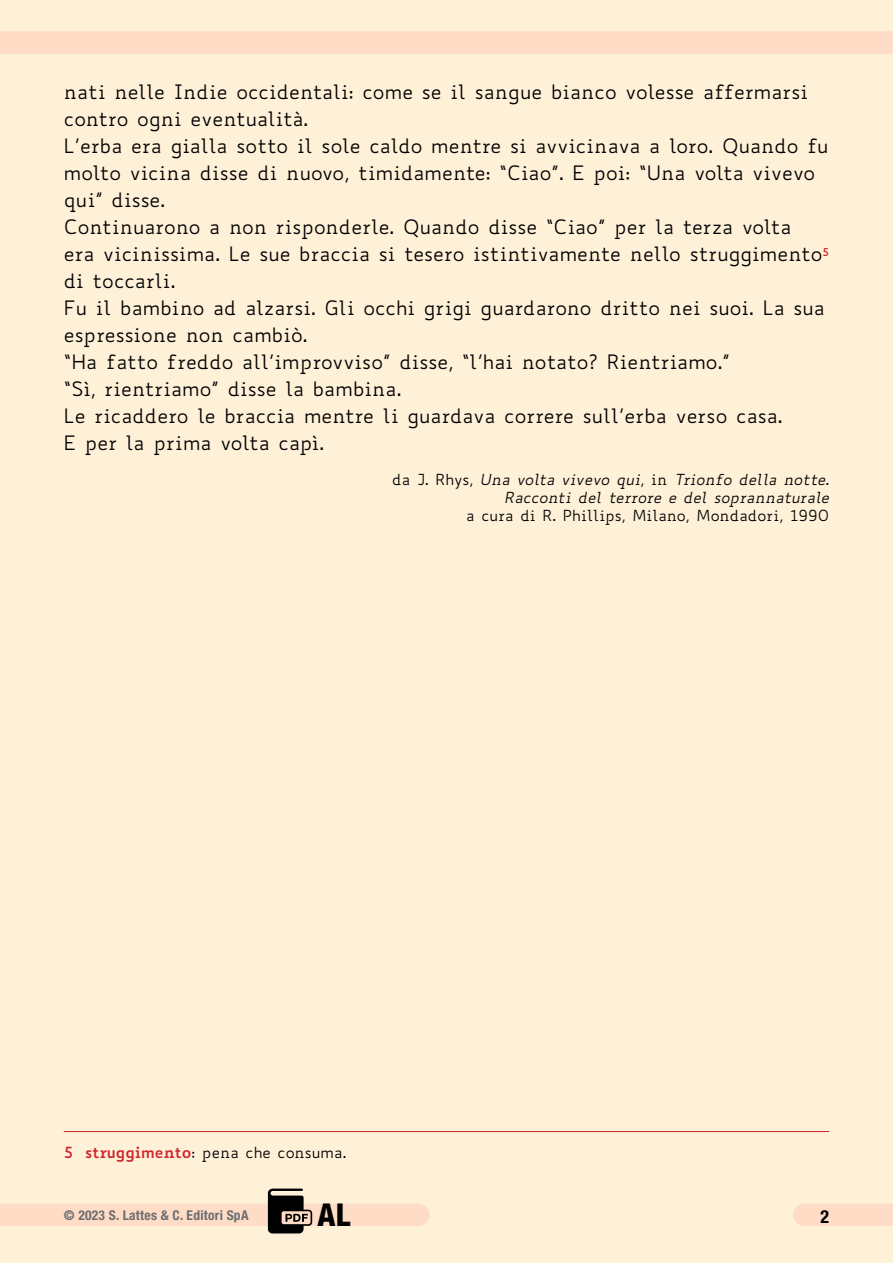
<style>
.page{position:relative;width:893px;height:1263px;background:#fff0d8}
.page>*{position:absolute;margin:0;border:0;box-sizing:border-box;transform-origin:0 0}
.t1{font:800 condensed 31.5px "Helvetica Neue LT Std";color:#000}
.t2{font:19.5px/27px "Biancoenero";color:#000}
.t3{font:700 condensed 18px "Helvetica Neue LT Std";color:#000}
.t4{font:italic 15px/18px "Biancoenero";color:#000;text-align:right}
.t5{font:15px "Biancoenero";color:#000}
.t6{font:700 condensed 13.5px "Helvetica Neue LT Std";letter-spacing:.02em;color:#6d6e71}
.s1{font-style:normal}
.s2{font-weight:700;color:#d2232a}
</style>
<div class="page">
<div style="left:0;top:1203px;width:418px;height:23px;background:#fedcc6"></div>
<div style="left:0;top:31px;width:893px;height:23px;background:#fedcc6"></div>
<hr style="left:64px;top:1131px;width:765px;height:1px;background:#d2232a">
<div style="left:804px;top:1203px;width:89px;height:23px;background:#fedcc6"></div>
<svg style="left:268px;top:1188px;width:44px;height:45px"></svg>
<p class="t2" style="left:64px;top:78px;width:767px">nati nelle Indie occidentali: come se il sangue bianco volesse affermarsi contro ogni eventualità.<br>L’erba era gialla sotto il sole caldo mentre si avvicinava a loro. Quando fu molto vicina disse di nuovo, timidamente: “Ciao”. E poi: “Una volta vivevo qui” disse.<br>Continuarono a non risponderle. Quando disse “Ciao” per la terza volta<br>era vicinissima. Le sue braccia si tesero istintivamente nello struggimento<sup>5 </sup>di toccarli.<br>Fu il bambino ad alzarsi. Gli occhi grigi guardarono dritto nei suoi. La sua espressione non cambiò.<br>“Ha fatto freddo all’improvviso” disse, “l’hai notato? Rientriamo.”<br>“Sì, rientriamo” disse la bambina.<br>Le ricaddero le braccia mentre li guardava correre sull’erba verso casa.<br>E per la prima volta capì.</p>
<p class="t4" style="left:392px;top:470px;width:438px"><span class="s1">da J. Rhys,</span> Una volta vivevo qui<span class="s1">, in</span> Trionfo della notte.<br>Racconti del terrore e del soprannaturale</p>
<p class="t5" style="left:466px;top:506px;width:364px">a cura di R. Phillips, Milano, Mondadori, 1990</p>
<p class="t5" style="left:64px;top:1142px;width:284px"><span class="s2">5 struggimento</span>: pena che consuma.</p>
<p class="t6" style="left:64px;top:1206px;width:186px">© 2023 S. Lattes &amp; C. Editori SpA</p>
<h1 class="t1" style="left:318px;top:1195px;width:34px">AL</h1>
<p class="t3" style="left:820px;top:1206px;width:10px">2</p>
</div>
